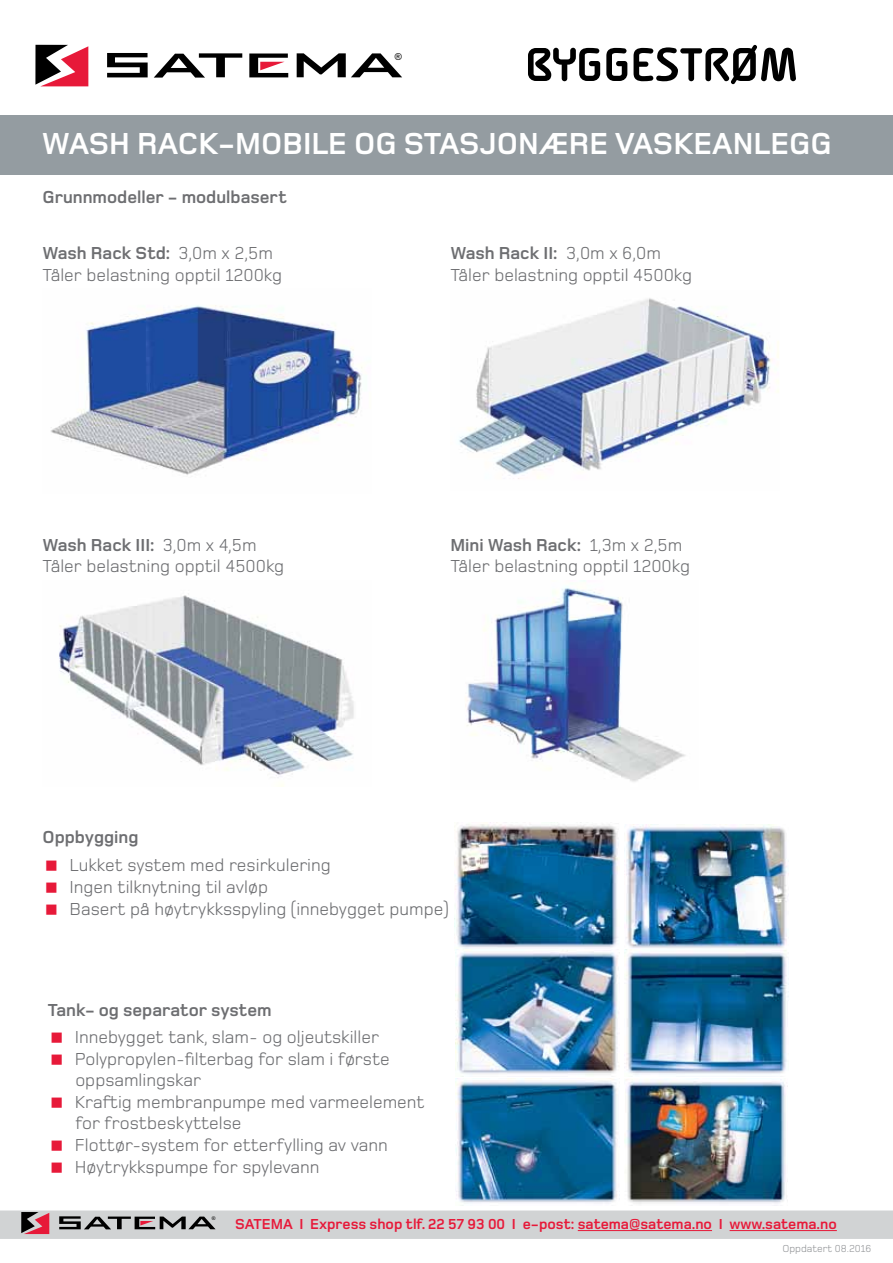
<style>
.page{position:relative;width:893px;height:1263px;background:#fff}
.page>*{position:absolute;margin:0;border:0;box-sizing:border-box;transform-origin:0 0}
.t1{font:700 51px "Alega";color:#000}
.t2{font:700 31.5px "Foundry Monoline";color:#fff}
.t3{font:18px/21.6px "Foundry Monoline";color:#6d6e71}
.t4{font:700 18px "Foundry Monoline";color:#6d6e71}
.t5{font:700 15px "Foundry Monoline";color:#e71939}
.t6{font:10.5px "Foundry Monoline";color:#939598}
.t7{font:9.6px "Arial";color:#000}
.t8{font:5.1px "Arial";color:#000}
.s1{font-weight:700}
</style>
<div class="page">
<svg style="left:35px;top:45px;width:53px;height:41px"></svg>
<svg style="left:107px;top:53px;width:41px;height:24px"></svg>
<svg style="left:154px;top:53px;width:88px;height:25px"></svg>
<svg style="left:297px;top:53px;width:105px;height:24px"></svg>
<svg style="left:249px;top:54px;width:39px;height:23px"></svg>
<svg style="left:0;top:1210px;width:893px;height:29px;background:#c9c8ca"></svg>
<hr style="left:578px;top:1230px;width:134px;height:1px;background:#e71939">
<hr style="left:730px;top:1230px;width:107px;height:1px;background:#e71939">
<div style="left:0;top:115px;width:893px;height:59px;background:#949ca1"></div>
<img style="left:51px;top:305px;width:312px;height:170px">
<img style="left:459px;top:298px;width:320px;height:181px">
<img style="left:59px;top:595px;width:295px;height:191px">
<img style="left:455px;top:824px;width:164px;height:251px">
<img style="left:625px;top:824px;width:162px;height:251px">
<img style="left:455px;top:1079px;width:163px;height:124px">
<img style="left:625px;top:1079px;width:162px;height:125px">
<img style="left:465px;top:586px;width:221px;height:196px">
<p class="t7" style="left:395px;top:50px;width:9px">®</p>
<h1 class="t1" style="left:525px;top:38px;width:275px">BYGGESTRØM</h1>
<h2 class="t2" style="left:42px;top:127px;width:382px">wash rack-mobile og stas</h2>
<h2 class="t2" style="left:480px;top:127px;width:354px">jonære vaskeanlegg</h2>
<p class="t4" style="left:43px;top:187px;width:246px">Grunnmodeller - modulbasert</p>
<p class="t3" style="left:43px;top:242px;width:241px"><span class="s1">Wash Rack Std:</span> 3,0m x 2,5m<br>Tåler belastning opptil 1200kg</p>
<p class="t3" style="left:450px;top:242px;width:243px"><span class="s1">Wash Rack II:</span> 3,0m x 6,0m<br>Tåler belastning opptil 4500kg</p>
<p class="t3" style="left:43px;top:534px;width:243px"><span class="s1">Wash Rack III:</span> 3,0m x 4,5m<br>Tåler belastning opptil 4500kg</p>
<p class="t3" style="left:450px;top:534px;width:241px"><span class="s1">Mini Wash Rack:</span> 1,3m x 2,5m<br>Tåler belastning opptil 1200kg</p>
<p class="t4" style="left:43px;top:827px;width:97px">Oppbygging</p>
<p class="t3" style="left:70px;top:854px;width:381px">Lukket system med resirkulering<br>Ingen tilknytning til avløp<br>Basert på høytrykksspyling (innebygget pumpe)</p>
<p class="t4" style="left:48px;top:1001px;width:225px">Tank- og separator system</p>
<p class="t3" style="left:75px;top:1026px;width:351px">Innebygget tank, slam- og oljeutskiller Polypropylen-filterbag for slam i første oppsamlingskar<br>Kraftig membranpumpe med varmeelement for frostbeskyttelse<br>Flottør-system for etterfylling av vann Høytrykkspumpe for spylevann</p>
<p class="t8" style="left:212px;top:1215px;width:5px">®</p>
<p class="t5" style="left:235px;top:1216px;width:603px">SATEMA I Express shop tlf. 22 57 93 00 I e-post: satema@satema.no I www.satema.no</p>
<p class="t6" style="left:782px;top:1243px;width:91px">Oppdatert 08.2016</p>
</div>
